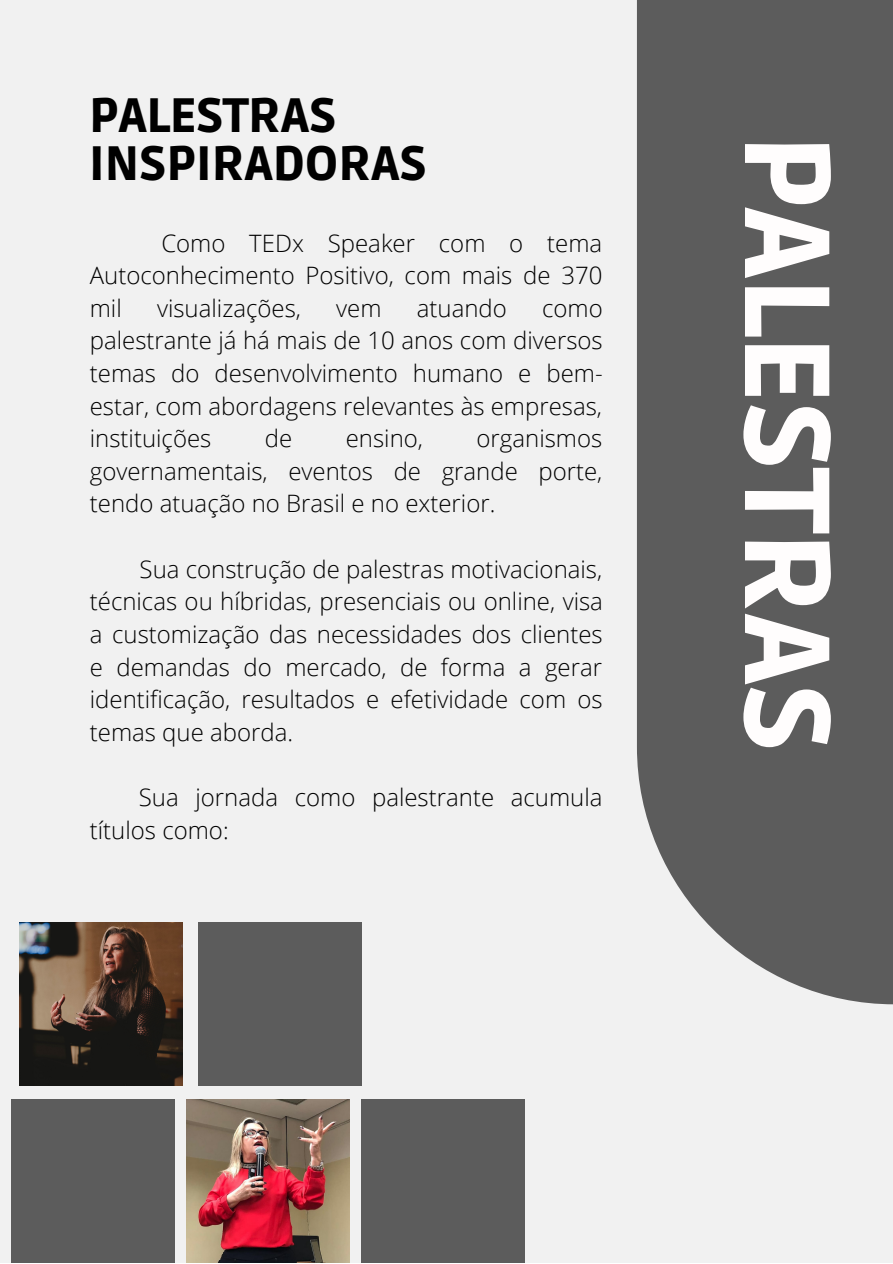
<style>
.page{position:relative;width:893px;height:1264px;background:#fff}
.page>*{position:absolute;margin:0;border:0;box-sizing:border-box;transform-origin:0 0}
.t1{font:900 119.85px "Ruda";color:#fffdfd}
.t2{font:900 48px/48.3px "Ruda";color:#000}
.t3{font:300 24px/32.5px "Open Sans";color:#000;text-align:justify}
</style>
<div class="page">
<div style="left:0;top:0;width:892px;height:1262px;background:#f1f1f1"></div>
<div style="left:637px;top:0;width:255px;height:1004px;background:#5c5c5c"></div>
<div style="left:11px;top:1099px;width:163px;height:163px;background:#5c5c5c"></div>
<img style="left:186px;top:1099px;width:163px;height:163px">
<div style="left:361px;top:1099px;width:163px;height:163px;background:#5c5c5c"></div>
<img style="left:19px;top:922px;width:163px;height:163px">
<div style="left:198px;top:922px;width:163px;height:163px;background:#5c5c5c"></div>
<h2 class="t2" style="left:89px;top:93px;width:339px">PALESTRAS<br>INSPIRADORAS</h2>
<p class="t3" style="left:90px;top:226px;width:514px;text-indent:72px">Como TEDx Speaker com o tema Autoconhecimento Positivo, com mais de 370 mil</p>
<p class="t3" style="left:157px;top:291px;width:145px">visualizações,</p>
<p class="t3" style="left:336px;top:291px;width:47px">vem</p>
<p class="t3" style="left:417px;top:291px;width:92px">atuando</p>
<p class="t3" style="left:90px;top:291px;width:514px;text-indent:452px">como palestrante já há mais de 10 anos com diversos temas do desenvolvimento humano e bem&shy;estar, com abordagens relevantes às empresas, instituições</p>
<p class="t3" style="left:265px;top:421px;width:29px">de</p>
<p class="t3" style="left:346px;top:421px;width:79px">ensino,</p>
<p class="t3" style="left:90px;top:421px;width:514px;text-indent:386px">organismos governamentais, eventos de grande porte, tendo atuação no Brasil e no exterior.</p>
<p class="t3" style="left:90px;top:552px;width:514px;text-indent:50px">Sua construção de palestras motivacionais, técnicas ou híbridas, presenciais ou online, visa a customização das necessidades dos clientes e demandas do mercado, de forma a gerar identificação, resultados e efetividade com os temas que aborda.</p>
<p class="t3" style="left:90px;top:780px;width:514px;text-indent:49px">Sua jornada como palestrante acumula títulos como:</p>
<h1 class="t1" style="left:855px;top:134px;width:619px;rotate:90deg">PALESTRAS</h1>
</div>
